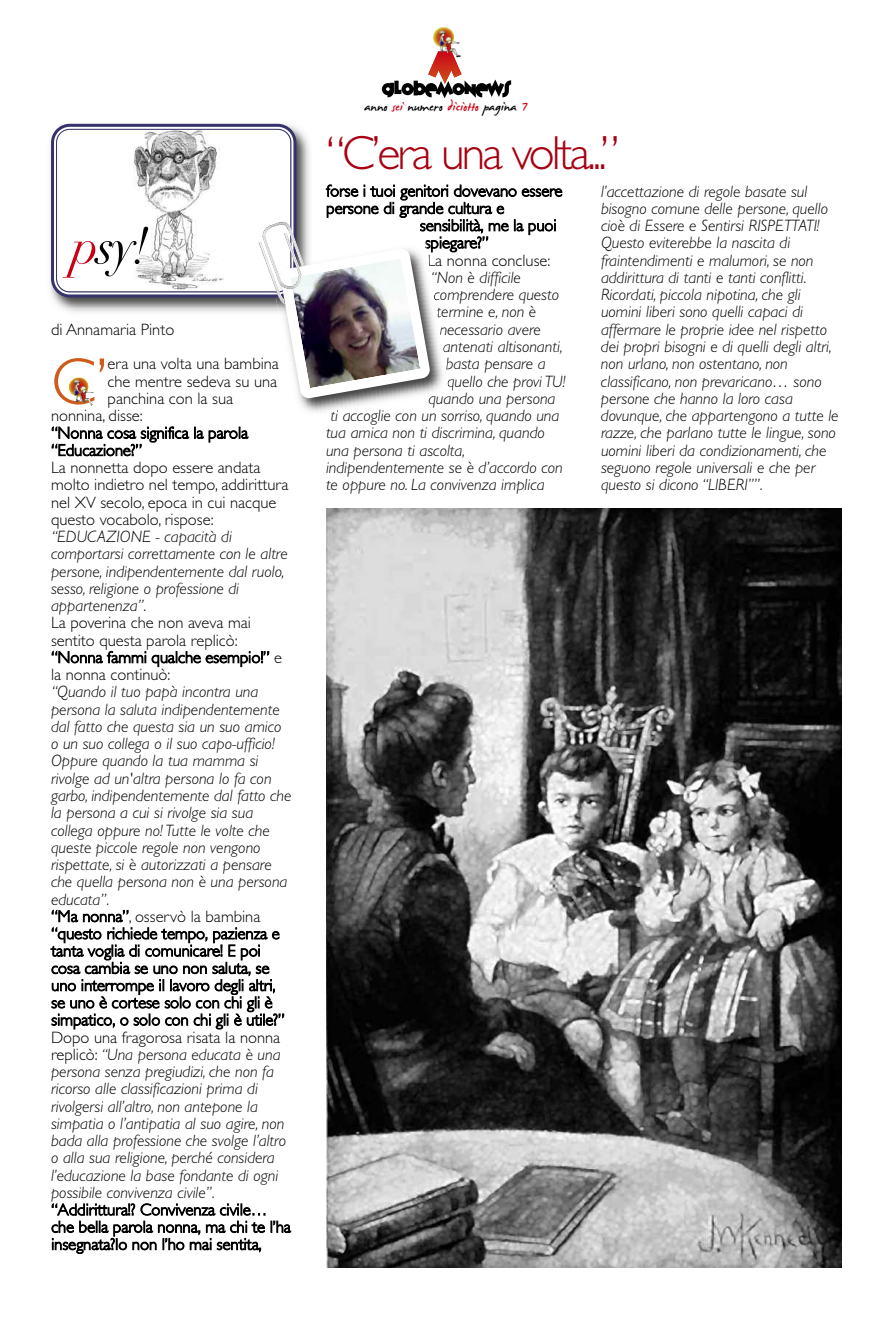
<style>
.page{position:relative;width:893px;height:1319px;background:#fff}
.page>*{position:absolute;margin:0;border:0;box-sizing:border-box;transform-origin:0 0}
.t1{font:300 66.45px "Gill Sans";color:#ce5b19}
.t2{font:italic 50.7px "Didot";color:#000}
.t3{font:300 48px "Gill Sans";letter-spacing:-.06em;color:#a80011}
.t4{font:22.5px "James Fajardo";color:#000}
.t5{font:italic 300 16.5px/17.2px "Gill Sans";color:#000}
.t6{font:300 16.5px/17.2px "Gill Sans";color:#000}
.s1{color:#ca0016}
.s2{font-style:normal}
</style>
<div class="page">
<img style="left:433px;top:27px;width:27px;height:24px">
<svg style="left:382px;top:51px;width:129px;height:47px"></svg>
<img style="left:75px;top:399px;width:18px;height:7px">
<img style="left:299px;top:399px;width:90px;height:13px">
<svg style="left:331px;top:410px;width:8px;height:5px"></svg>
<svg style="left:50px;top:123px;width:402px;height:276px"></svg>
<img style="left:290px;top:258px;width:130px;height:130px">
<img style="left:258px;top:224px;width:45px;height:83px">
<img style="left:326px;top:508px;width:516px;height:759px">
<h2 class="t2" style="left:72px;top:215px;width:79px"><span class="s1">p</span>sy!</h2>
<p class="t6" style="left:51px;top:320px;width:125px">di Annamaria Pinto</p>
<h1 class="t1" style="left:51px;top:342px;width:58px">C’</h1>
<p class="t6" style="left:108px;top:355px;width:173px">era una volta una bambina</p>
<p class="t6" style="left:108px;top:372px;width:171px">che mentre sedeva su una</p>
<p class="t6" style="left:108px;top:389px;width:127px">panchina con la sua</p>
<p class="t6" style="left:51px;top:407px;width:93px">nonnina, disse:</p>
<p class="t6" style="left:51px;top:424px;width:198px">“Nonna cosa significa la parola</p>
<p class="t6" style="left:51px;top:441px;width:92px">“Educazione?”</p>
<p class="t6" style="left:51px;top:458px;width:211px">La nonnetta dopo essere andata</p>
<p class="t6" style="left:51px;top:476px;width:239px">molto indietro nel tempo, addirittura</p>
<p class="t6" style="left:51px;top:493px;width:227px">nel XV secolo, epoca in cui nacque</p>
<p class="t6" style="left:51px;top:510px;width:164px">questo vocabolo, rispose:</p>
<p class="t5" style="left:51px;top:527px;width:238px">“EDUCAZIONE - capacità di comportarsi correttamente con le altre persone, indipendentemente dal ruolo, sesso, religione o professione di appartenenza”.</p>
<p class="t6" style="left:51px;top:614px;width:233px">La poverina che non aveva mai sentito questa parola replicò: “Nonna fammi qualche esempio!” e la nonna continuò:</p>
<p class="t5" style="left:51px;top:683px;width:242px">“Quando il tuo papà incontra una persona la saluta indipendentemente dal fatto che questa sia un suo amico o un suo collega o il suo capo-ufficio!<br>Oppure quando la tua mamma si rivolge ad un'altra persona lo fa con garbo, indipendentemente dal fatto che la persona a cui si rivolge sia sua collega oppure no! Tutte le volte che queste piccole regole non vengono rispettate, si è autorizzati a pensare che quella persona non è una persona educata”.</p>
<p class="t5" style="left:51px;top:907px;width:237px"><span class="s2">“Ma nonna”, osservò la bambina “questo richiede tempo, pazienza e tanta voglia di comunicare! E poi cosa cambia se uno non saluta, se uno interrompe il lavoro degli altri, se uno è cortese solo con chi gli è simpatico, o solo con chi gli è utile?” Dopo una fragorosa risata la nonna replicò:</span> “Una persona educata è una persona senza pregiudizi, che non fa ricorso alle classificazioni prima di rivolgersi all’altro, non antepone la simpatia o l’antipatia al suo agire, non bada alla professione che svolge l’altro o alla sua religione, perché considera l’educazione la base fondante di ogni possibile convivenza civile”.</p>
<p class="t6" style="left:51px;top:1200px;width:241px">“Addirittura!? Convivenza civile… che bella parola nonna, ma chi te l’ha insegnata?Io non l’ho mai sentita,</p>
<h3 class="t4" style="left:364px;top:95px;width:166px">anno <span class="s1">sei</span> numero <span class="s1">diciotto</span> pagina <span class="s1">7</span></h3>
<h3 class="t3" style="left:326px;top:125px;width:295px">“C’era una volta .”</h3>
<p class="t6" style="left:326px;top:182px;width:238px">forse i tuoi genitori dovevano essere</p>
<p class="t6" style="left:326px;top:199px;width:180px">persone di grande cultura e</p>
<p class="t6" style="left:420px;top:216px;width:138px">sensibilità, me la puoi</p>
<p class="t6" style="left:425px;top:234px;width:65px">spiegare?”</p>
<p class="t6" style="left:427px;top:251px;width:124px">La nonna concluse:</p>
<p class="t5" style="left:431px;top:268px;width:92px">“Non è difficile</p>
<p class="t5" style="left:434px;top:286px;width:127px">comprendere questo</p>
<p class="t5" style="left:437px;top:303px;width:101px">termine e, non è</p>
<p class="t5" style="left:440px;top:320px;width:103px">necessario avere</p>
<p class="t5" style="left:443px;top:337px;width:122px">antenati altisonanti,</p>
<p class="t5" style="left:446px;top:355px;width:101px">basta pensare a</p>
<p class="t5" style="left:447px;top:372px;width:120px">quello che provi TU!</p>
<p class="t5" style="left:428px;top:389px;width:129px">quando una persona</p>
<p class="t5" style="left:331px;top:406px;width:230px">ti accoglie con un sorriso, quando una</p>
<p class="t5" style="left:326px;top:424px;width:220px">tua amica non ti discrimina, quando</p>
<p class="t5" style="left:326px;top:441px;width:141px">una persona ti ascolta,</p>
<p class="t5" style="left:326px;top:458px;width:238px">indipendentemente se è d’accordo con</p>
<p class="t5" style="left:326px;top:475px;width:220px">te oppure no. La convivenza implica</p>
<p class="t5" style="left:601px;top:182px;width:239px">l’accettazione di regole basate sul bisogno comune delle persone, quello cioè di Essere e Sentirsi RISPETTATI!<br>Questo eviterebbe la nascita di fraintendimenti e malumori, se non addirittura di tanti e tanti conflitti.<br>Ricordati, piccola nipotina, che gli uomini liberi sono quelli capaci di affermare le proprie idee nel rispetto dei propri bisogni e di quelli degli altri, non urlano, non ostentano, non classificano, non prevaricano… sono persone che hanno la loro casa dovunque, che appartengono a tutte le razze, che parlano tutte le lingue, sono uomini liberi da condizionamenti, che seguono regole universali e che per questo si dicono “LIBERI””.</p>
</div>
